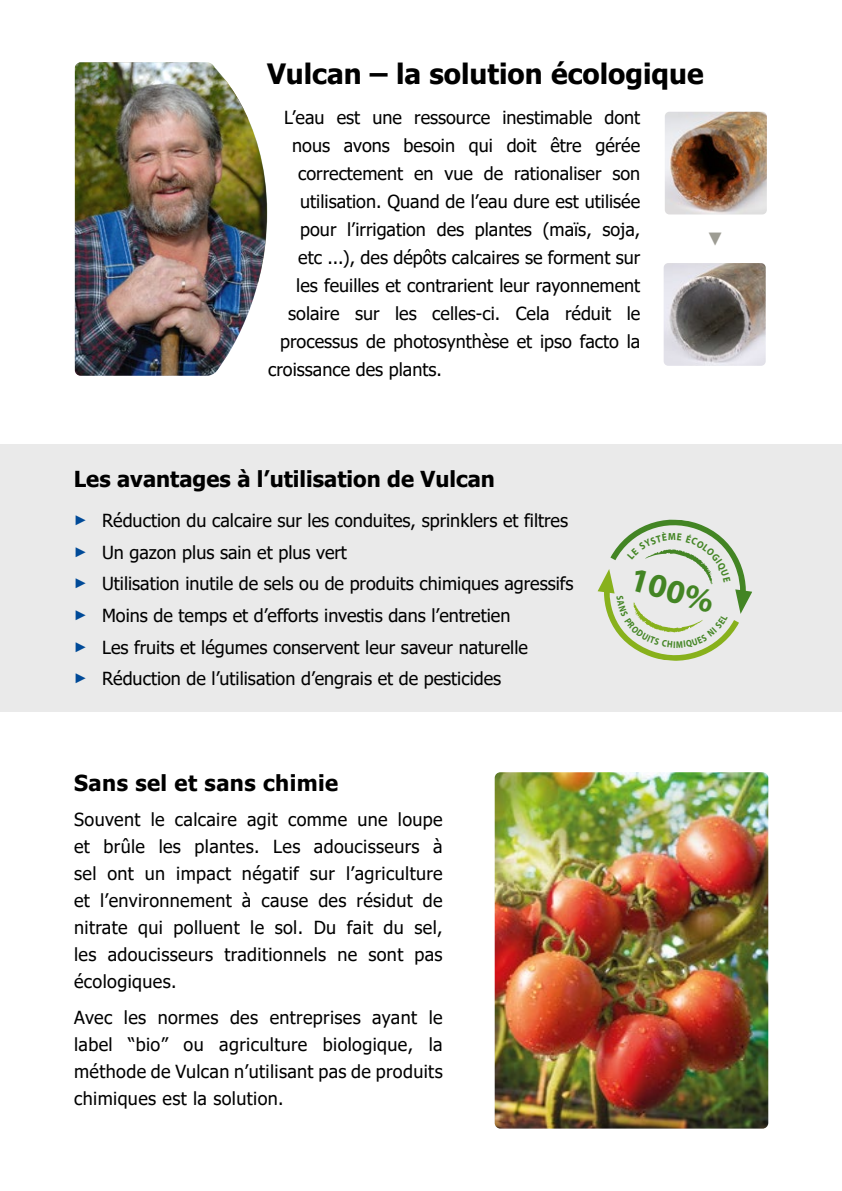
<style>
.page{position:relative;width:842px;height:1191px;background:#fff}
.page>*{position:absolute;margin:0;border:0;box-sizing:border-box;transform-origin:0 0}
.t1{font:700 33.8px "Myriad Pro";color:#4a9228}
.t2{font:700 28px "Tahoma";color:#000}
.t3{font:700 22px "Tahoma";color:#000}
.t4{font:700 22px "Tahoma";letter-spacing:.02em;color:#000}
.t5{font:18px/27px "Tahoma";color:#000;text-align:justify}
.t6{font:700 18px "Arial";color:#9d9c93}
.s1{font-family:"Arial";font-weight:700;font-size:14px;color:#004a98}
.s2{font-family:"Arial";font-size:14px;color:#004a98}
</style>
<div class="page">
<img style="left:495px;top:772px;width:273px;height:356px">
<div style="left:0;top:444px;width:842px;height:267px;background:#eaeaea"></div>
<img style="left:664px;top:263px;width:102px;height:103px">
<img style="left:665px;top:112px;width:102px;height:102px">
<img style="left:75px;top:62px;width:192px;height:314px">
<svg style="left:598px;top:519px;width:154px;height:142px"></svg>
<h2 class="t2" style="left:267px;top:54px;width:438px">Vulcan – la solution écologique</h2>
<p class="t5" style="left:284px;top:105px;width:358px">L’eau est une ressource inestimable dont</p>
<p class="t5" style="left:292px;top:133px;width:349px">nous avons besoin qui doit être gérée</p>
<p class="t5" style="left:298px;top:161px;width:344px">correctement en vue de rationaliser son</p>
<p class="t5" style="left:300px;top:189px;width:341px">utilisation. Quand de l’eau dure est utilisée</p>
<p class="t5" style="left:300px;top:217px;width:342px">pour l’irrigation des plantes (maïs, soja,</p>
<p class="t5" style="left:298px;top:245px;width:344px">etc ...), des dépôts calcaires se forment sur</p>
<p class="t5" style="left:296px;top:273px;width:345px">les feuilles et contrarient leur rayonnement</p>
<p class="t5" style="left:288px;top:301px;width:354px">solaire sur les celles-ci. Cela réduit le</p>
<p class="t5" style="left:280px;top:329px;width:362px">processus de photosynthèse et ipso facto la</p>
<p class="t5" style="left:268px;top:357px;width:175px">croissance des plants.</p>
<p class="t6" style="left:728px;top:230px;width:20px;rotate:90deg">►</p>
<p class="t3" style="left:74px;top:463px;width:423px">Les avantages à l’utilisation de Vulcan</p>
<p class="t5" style="left:74px;top:505px;width:501px;line-height:31.6px;text-align:left"><span class="s1">►</span> Réduction du calcaire sur les conduites, sprinklers et filtres <span class="s2">►</span> Un gazon plus sain et plus vert<br><span class="s2">►</span> Utilisation inutile de sels ou de produits chimiques agressifs <span class="s2">►</span> Moins de temps et d’efforts investis dans l’entretien<br><span class="s2">►</span> Les fruits et légumes conservent leur saveur naturelle<br><span class="s2">►</span> Réduction de l’utilisation d’engrais et de pesticides</p>
<p class="t4" style="left:74px;top:767px;width:266px">Sans sel et sans chimie</p>
<p class="t5" style="left:74px;top:807px;width:370px">Souvent le calcaire agit comme une loupe et brûle les plantes. Les adoucisseurs à sel ont un impact négatif sur l’agriculture et l’environnement à cause des résidut de nitrate qui polluent le sol. Du fait du sel, les adoucisseurs traditionnels ne sont pas écologiques.</p>
<p class="t5" style="left:74px;top:1004px;width:370px">Avec les normes des entreprises ayant le label “bio” ou agriculture biologique, la méthode de Vulcan n’utilisant pas de produits chimiques est la solution.</p>
<h1 class="t1" style="left:637px;top:557px;width:87px;rotate:16deg">100%</h1>
</div>
